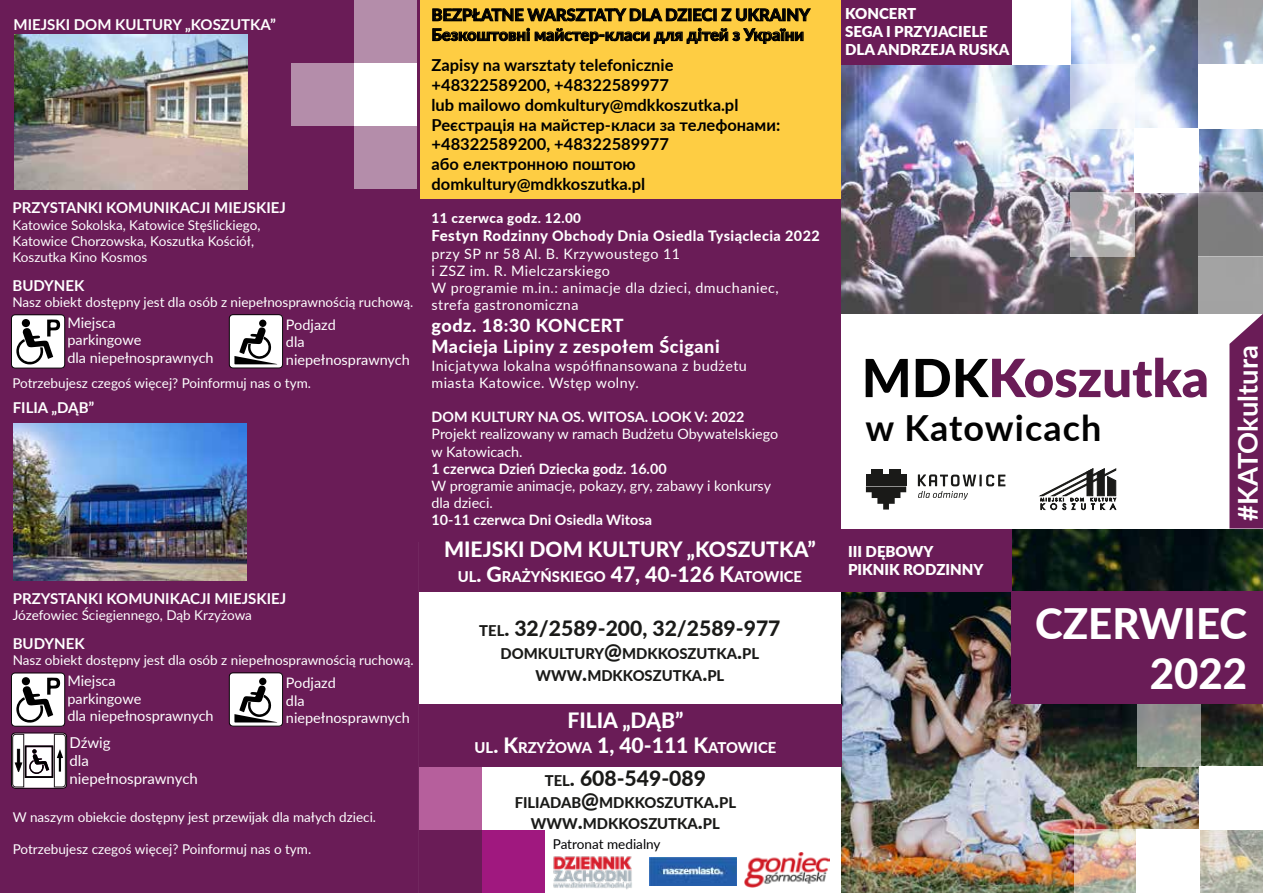
<style>
.page{position:relative;width:1263px;height:893px;background:#fff}
.page>*{position:absolute;margin:0;border:0;box-sizing:border-box;transform-origin:0 0}
.t1{font:900 52.65px "Lato";color:#6a1c57}
.t2{font:800 42px/50.4px "Lato";color:#fff;text-align:right}
.t3{font:700 36px "Lato";letter-spacing:.03em;color:#020202}
.t4{font:700 27.3px "Lato";letter-spacing:-.005em;color:#fff}
.t5{font:800 21.15px "Lato";color:#1a1a18}
.t6{font:800 21.15px "Lato";color:#fff}
.t7{font:800 18px/21.6px "Lato";letter-spacing:.03em;color:#fff}
.t8{font:700 16.5px/19.8px "Lato";color:#000}
.t9{font:800 16.5px/19.8px "Lato";color:#000}
.t10{font:700 15px "Lato";color:#fff}
.t11{font:900 15px/18px "Lato";color:#fff}
.t12{font:15px/18px "Lato";color:#fff}
.t13{font:800 14.85px/22.6px "Lato";color:#1a1a18;text-align:center}
.t14{font:800 14.85px "Lato";color:#fff}
.t15{font:14.4px/17.4px "Lato";color:#fff}
.t16{font:14.4px/17.2px "Lato";letter-spacing:.03em;color:#fff}
.t17{font:700 14.4px "Lato";color:#fff}
.t18{font:13.5px/16.2px "Lato";color:#fff}
.t19{font:800 13.5px "Lato";letter-spacing:.03em;color:#fff}
.t20{font:13.5px "Lato";color:#020203}
.s1{font-weight:800;font-size:15px}
.s2{font-weight:800}
.s3{font-size:21.15px}
.s4{font-size:14.85px}
.s5{font-weight:800;color:#020202}
</style>
<div class="page">
<div style="left:0;top:0;width:419px;height:893px;background:#6a1c57"></div>
<div style="left:411px;top:0;width:449px;height:541px;background:#6a1c57"></div>
<div style="left:420px;top:0;width:423px;height:198px;background:#fecd43"></div>
<svg style="left:432px;top:8px;width:379px;height:36px"></svg>
<img style="left:842px;top:528px;width:421px;height:365px">
<img style="left:842px;top:0;width:421px;height:314px">
<svg style="left:1199px;top:0;width:64px;height:64px;background:#a9afb9"></svg>
<svg style="left:1070px;top:64px;width:65px;height:64px;fill:#f4f8fc"></svg>
<svg style="left:1199px;top:192px;width:64px;height:64px;background:#818082"></svg>
<div style="left:1135px;top:128px;width:64px;height:64px;background:#fff"></div>
<div style="left:1006px;top:0;width:64px;height:64px;background:#fff"></div>
<div style="left:1199px;top:64px;width:64px;height:64px;background:#fff"></div>
<svg style="left:1070px;top:192px;width:65px;height:64px;background:#c1bcbf"></svg>
<div style="left:1199px;top:256px;width:64px;height:65px;background:#a3a3a3"></div>
<img style="left:1074px;top:830px;width:63px;height:63px">
<div style="left:1200px;top:767px;width:63px;height:63px;background:#fff"></div>
<div style="left:1137px;top:830px;width:63px;height:63px;background:#fff"></div>
<svg style="left:1137px;top:704px;width:63px;height:63px;background:#92988f"></svg>
<svg style="left:1200px;top:830px;width:63px;height:63px;background:#bfbdae"></svg>
<div style="left:354px;top:0;width:63px;height:63px;background:#b48daa"></div>
<div style="left:354px;top:126px;width:63px;height:62px;background:#b48daa"></div>
<div style="left:354px;top:63px;width:63px;height:63px;background:#fff"></div>
<div style="left:291px;top:63px;width:63px;height:63px;background:#b48daa"></div>
<div style="left:419px;top:830px;width:63px;height:63px;background:#6a1c57"></div>
<div style="left:482px;top:830px;width:63px;height:63px;background:#a0187f"></div>
<div style="left:419px;top:767px;width:63px;height:63px;background:#b65f9c"></div>
<div style="left:419px;top:528px;width:592px;height:63px;background:#6a1c57"></div>
<div style="left:841px;top:0;width:170px;height:65px;background:#6a1c57"></div>
<div style="left:1011px;top:591px;width:252px;height:113px;background:#6a1c57"></div>
<div style="left:419px;top:704px;width:422px;height:63px;background:#6a1c57"></div>
<img style="left:745px;top:852px;width:84px;height:36px">
<img style="left:553px;top:856px;width:79px;height:34px">
<img style="left:650px;top:857px;width:86px;height:29px">
<div style="left:842px;top:314px;width:421px;height:214px;background:#fff"></div>
<svg style="left:1040px;top:469px;width:76px;height:41px"></svg>
<div style="left:866px;top:474px;width:5px;height:12px;background:#1a1a18"></div>
<svg style="left:866px;top:486px;width:40px;height:24px"></svg>
<div style="left:872px;top:469px;width:5px;height:17px;background:#1a1a18"></div>
<div style="left:877px;top:469px;width:6px;height:17px;background:#1a1a18"></div>
<div style="left:883px;top:474px;width:6px;height:12px;background:#1a1a18"></div>
<div style="left:889px;top:469px;width:5px;height:17px;background:#1a1a18"></div>
<div style="left:895px;top:469px;width:5px;height:17px;background:#1a1a18"></div>
<div style="left:901px;top:474px;width:5px;height:12px;background:#1a1a18"></div>
<svg style="left:918px;top:474px;width:87px;height:26px"></svg>
<svg style="left:1229px;top:314px;width:34px;height:214px;background:#762e64"></svg>
<img style="left:15px;top:35px;width:232px;height:155px">
<svg style="left:11px;top:314px;width:54px;height:55px"></svg>
<div style="left:22px;top:319px;width:8px;height:8px;background:#000;border-radius:50%"></div>
<svg style="left:229px;top:314px;width:54px;height:54px"></svg>
<svg style="left:11px;top:672px;width:54px;height:55px"></svg>
<div style="left:22px;top:677px;width:8px;height:8px;background:#000;border-radius:50%"></div>
<svg style="left:229px;top:672px;width:54px;height:55px"></svg>
<svg style="left:11px;top:733px;width:56px;height:56px"></svg>
<img style="left:13px;top:423px;width:233px;height:158px">
<p class="t10" style="left:14px;top:14px;width:264px">MIEJSKI DOM KULTURY „KOSZUTKA”</p>
<p class="t10" style="left:12px;top:197px;width:275px">PRZYSTANKI KOMUNIKACJI MIEJSKIEJ</p>
<p class="t18" style="left:12px;top:216px;width:249px">Katowice Sokolska, Katowice Stęślickiego,<br>Katowice Chorzowska, Koszutka Kościół,<br>Koszutka Kino Kosmos</p>
<p class="t10" style="left:12px;top:274px;width:73px">BUDYNEK</p>
<p class="t18" style="left:12px;top:293px;width:402px">Nasz obiekt dostępny jest dla osób z niepełnosprawnością ruchową.</p>
<p class="t15" style="left:67px;top:314px;width:148px">Miejsca<br>parkingowe<br>dla niepełnosprawnych</p>
<p class="t15" style="left:286px;top:316px;width:125px">Podjazd<br>dla niepełnosprawnych</p>
<p class="t18" style="left:12px;top:374px;width:300px">Potrzebujesz czegoś więcej? Poinformuj nas o tym.</p>
<p class="t10" style="left:13px;top:397px;width:83px">FILIA „DĄB”</p>
<p class="t10" style="left:13px;top:587px;width:275px">PRZYSTANKI KOMUNIKACJI MIEJSKIEJ</p>
<p class="t18" style="left:13px;top:606px;width:241px">Józefowiec Ściegiennego, Dąb Krzyżowa</p>
<p class="t10" style="left:13px;top:632px;width:73px">BUDYNEK</p>
<p class="t18" style="left:13px;top:651px;width:402px">Nasz obiekt dostępny jest dla osób z niepełnosprawnością ruchową.</p>
<p class="t15" style="left:67px;top:672px;width:148px">Miejsca<br>parkingowe<br>dla niepełnosprawnych</p>
<p class="t15" style="left:286px;top:674px;width:125px">Podjazd<br>dla niepełnosprawnych</p>
<p class="t12" style="left:69px;top:733px;width:130px">Dźwig<br>dla niepełnosprawnych</p>
<p class="t18" style="left:13px;top:808px;width:365px">W naszym obiekcie dostępny jest przewijak dla małych dzieci.</p>
<p class="t18" style="left:13px;top:840px;width:300px">Potrzebujesz czegoś więcej? Poinformuj nas o tym.</p>
<p class="t9" style="left:431px;top:4px;width:380px">BEZPŁATNE WARSZTATY DLA DZIECI Z UKRAINY<br>Безкоштовні майстер-класи для дітей з України</p>
<p class="t8" style="left:431px;top:55px;width:350px">Zapisy na warsztaty telefonicznie +48322589200, +48322589977<br>lub mailowo domkultury@mdkkoszutka.pl Реєстрація на майстер-класи за телефонами: +48322589200, +48322589977<br>або електронною поштою domkultury@mdkkoszutka.pl</p>
<p class="t19" style="left:431px;top:208px;width:151px">11 czerwca godz. 12.00</p>
<p class="t16" style="left:431px;top:227px;width:390px"><span class="s1">Festyn Rodzinny</span> <span class="s2">Obchody Dnia Osiedla Tysiąclecia 2022 </span>przy SP nr 58 Al. B. Krzywoustego 11<br>i ZSZ im. R. Mielczarskiego<br>W programie m.in.: animacje dla dzieci, dmuchaniec, strefa gastronomiczna</p>
<h3 class="t7" style="left:431px;top:314px;width:290px">godz. 18:30 KONCERT<br>Macieja Lipiny z zespołem Ścigani</h3>
<p class="t16" style="left:431px;top:356px;width:317px">Inicjatywa lokalna współfinansowana z budżetu miasta Katowice. Wstęp wolny.</p>
<p class="t17" style="left:431px;top:406px;width:315px">DOM KULTURY NA OS. WITOSA. LOOK V: 2022</p>
<p class="t15" style="left:431px;top:425px;width:348px">Projekt realizowany w ramach Budżetu Obywatelskiego w Katowicach.</p>
<p class="t17" style="left:431px;top:458px;width:237px">1 czerwca Dzień Dziecka godz. 16.00</p>
<p class="t15" style="left:431px;top:477px;width:341px">W programie animacje, pokazy, gry, zabawy i konkursy dla dzieci.</p>
<p class="t17" style="left:431px;top:510px;width:222px">10-11 czerwca Dni Osiedla Witosa</p>
<h3 class="t6" style="left:444px;top:533px;width:373px">MIEJSKI DOM KULTURY „KOSZUTKA”</h3>
<p class="t14" style="left:458px;top:566px;width:346px">UL<span class="s3">. G</span>RAŻYŃSKIEGO <span class="s3">47, 40-126 K</span>ATOWICE</p>
<h3 class="t5" style="left:479px;top:613px;width:303px"><span class="s4">TEL</span>. 32/2589-200, 32/2589-977</h3>
<p class="t13" style="left:501px;top:641px;width:260px">DOMKULTURY<span class="s3">@</span>MDKKOSZUTKA<span class="s3">.</span>PL<br>WWW<span class="s3">.</span>MDKKOSZUTKA<span class="s3">.</span>PL</p>
<h3 class="t6" style="left:567px;top:704px;width:117px">FILIA „DĄB”</h3>
<p class="t14" style="left:475px;top:737px;width:303px">UL<span class="s3">. K</span>RZYŻOWA <span class="s3">1, 40-111 K</span>ATOWICE</p>
<h3 class="t5" style="left:545px;top:763px;width:163px"><span class="s4">TEL</span>. 608-549-089</h3>
<p class="t13" style="left:515px;top:791px;width:223px;line-height:21.1px">FILIADAB<span class="s3">@</span>MDKKOSZUTKA<span class="s3">.</span>PL<br>WWW<span class="s3">.</span>MDKKOSZUTKA<span class="s3">.</span>PL</p>
<p class="t20" style="left:553px;top:834px;width:109px">Patronat medialny</p>
<p class="t11" style="left:845px;top:4px;width:166px">KONCERT<br>SEGA I PRZYJACIELE<br>DLA ANDRZEJA RUSKA</p>
<h1 class="t1" style="left:862px;top:338px;width:349px"><span class="s5">MDK</span>Koszutka</h1>
<h3 class="t3" style="left:865px;top:402px;width:238px">w Katowicach</h3>
<p class="t11" style="left:848px;top:542px;width:137px">III DĘBOWY<br>PIKNIK RODZINNY</p>
<h3 class="t4" style="left:1228px;top:521px;width:177px;rotate:-90deg">#KATOkultura</h3>
<h2 class="t2" style="left:1035px;top:596px;width:214px">CZERWIEC<br>2022</h2>
</div>
